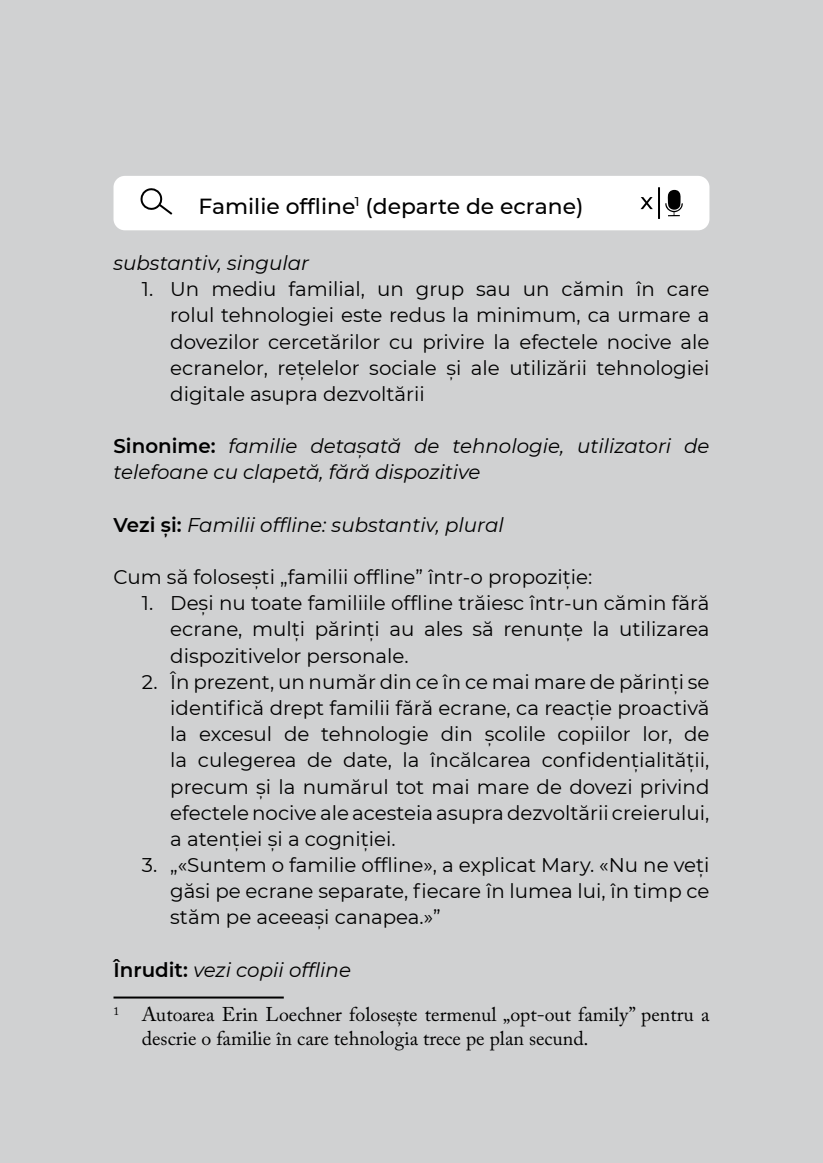
<style>
.page{position:relative;width:823px;height:1163px;background:#fff}
.page>*{position:absolute;margin:0;border:0;box-sizing:border-box;transform-origin:0 0}
.t1{font:500 21.8px "Montserrat";color:#000}
.t2{font:19.8px/26.2px "Montserrat";color:#000;text-align:justify}
.t3{font:italic 19.8px/26.2px "Montserrat";color:#000}
.t4{font:19.8px/23.8px "Adobe Caslon Pro";color:#000}
.s1{font-weight:600;font-style:normal}
</style>
<div class="page">
<div style="left:0;top:0;width:822px;height:1162px;background:#d0d1d2"></div>
<div style="left:113px;top:176px;width:596px;height:54px;background:#fff;border-radius:11px"></div>
<hr style="left:113px;top:996px;width:170px;height:2px;background:#000">
<svg style="left:140px;top:188px;width:33px;height:27px"></svg>
<svg style="left:665px;top:190px;width:17px;height:26px"></svg>
<hr style="left:657px;top:187px;width:2px;height:32px;background:#000">
<svg style="left:640px;top:197px;width:12px;height:12px"></svg>
<p class="t1" style="left:198px;top:191px;width:386px">Familie offline<sup>1</sup> (departe de ecrane)</p>
<p class="t3" style="left:113px;top:249px;width:201px">substantiv, singular<sup>1</sup></p>
<p class="t2" style="left:170px;top:275px;width:540px;text-indent:-28px">1. Un mediu familial, un grup sau un cămin în care rolul tehnologiei este redus la minimum, ca urmare a dovezilor cercetărilor cu privire la efectele nocive ale ecranelor, rețelelor sociale și ale utilizării tehnologiei digitale asupra dezvoltării</p>
<p class="t3" style="left:113px;top:432px;width:597px"><span class="s1">Sinonime:</span> familie detașată de tehnologie, utilizatori de telefoane cu clapetă, fără dispozitive</p>
<p class="t3" style="left:113px;top:511px;width:391px"><span class="s1">Vezi și:</span> Familii offline: substantiv, plural</p>
<p class="t2" style="left:113px;top:563px;width:480px">Cum să folosești „familii offline” într-o propoziție:</p>
<p class="t2" style="left:170px;top:589px;width:540px;text-indent:-28px">1. Deși nu toate familiile offline trăiesc într‑un cămin fără ecrane, mulți părinți au ales să renunțe la utilizarea dispozitivelor personale.</p>
<p class="t2" style="left:170px;top:668px;width:540px;text-indent:-28px">2. În prezent, un număr din ce în ce mai mare de părinți se identifică drept familii fără ecrane, ca reacție proactivă la excesul de tehnologie din școlile copiilor lor, de la culegerea de date, la încălcarea confidențialității, precum și la numărul tot mai mare de dovezi privind efectele nocive ale acesteia asupra dezvoltării creierului, a atenției și a cogniției.</p>
<p class="t2" style="left:170px;top:851px;width:540px;text-indent:-28px">3. „«Suntem o familie offline», a explicat Mary. «Nu ne veți găsi pe ecrane separate, fiecare în lumea lui, în timp ce stăm pe aceeași canapea.»”</p>
<p class="t3" style="left:113px;top:955px;width:239px"><span class="s1">Înrudit:</span> vezi copii offline</p>
<p class="t4" style="left:142px;top:1002px;width:568px;text-indent:-28px"><sup>1</sup> Autoarea Erin Loechner folosește termenul „opt-out family” pentru a descrie o familie în care tehnologia trece pe plan secund.</p>
</div>
